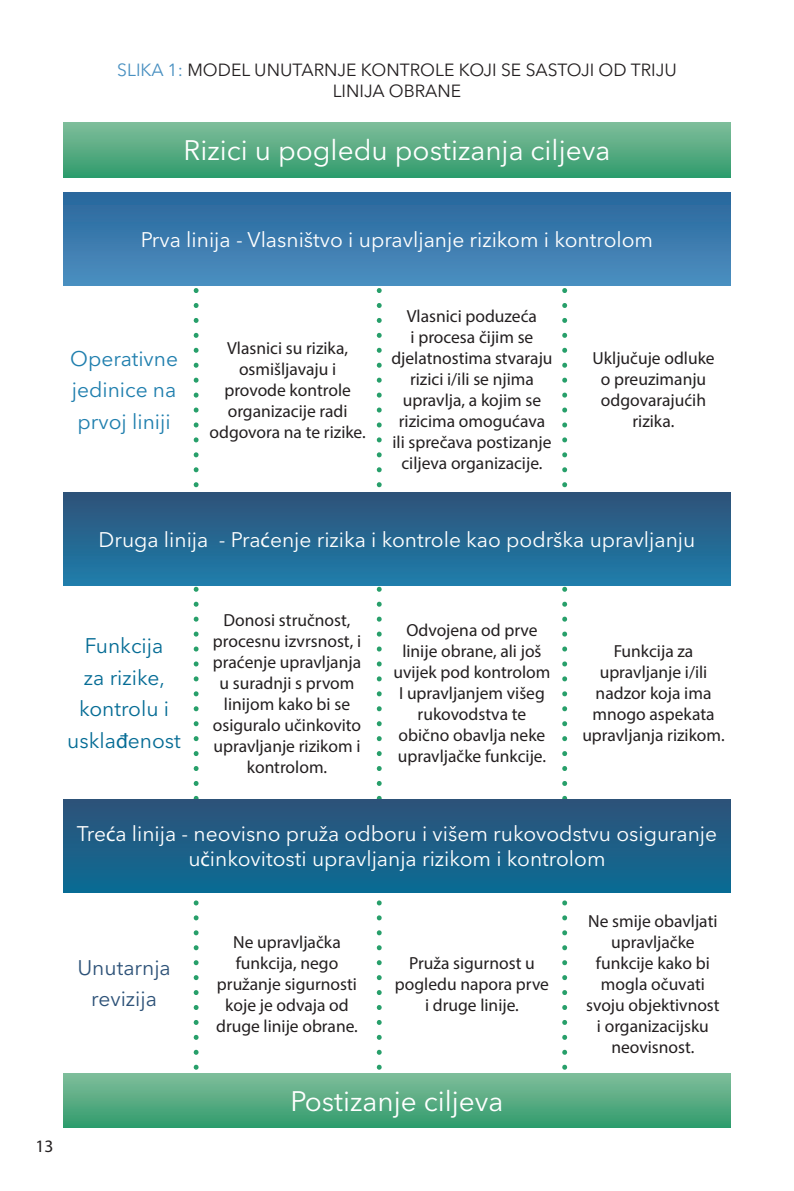
<style>
.page{position:relative;width:794px;height:1191px;background:#fff}
.page>*{position:absolute;margin:0;border:0;box-sizing:border-box;transform-origin:0 0}
.Body_text{font:28px "Avenir Next Cyr";color:#fff}
.Body_text-2{font:21px/25.2px "Avenir Next Cyr";color:#fff;text-align:center}
.header_lvl_3{font:21px/31.5px "Avenir Next Cyr";color:#056c95;text-align:center}
.header_lvl_3-2{font:21px/31.5px "Avenir Next Cyr";color:#207fae;text-align:justify}
.header_lvl_3-3{font:21px/31.5px "Avenir Next Cyr";color:#2d5278;text-align:center}
.Body_text-3{font:17.5px/21px "Myriad Pro";color:#231f20;text-align:center}
.t1{font:17.5px/21px "Avenir Next Cyr";color:#231f20;text-align:center}
.s1{color:#4990c1}
.s2{font-family:"Myriad Pro"}
</style>
<div class="page">
<svg style="left:194px;top:288px;width:5px;height:782px"></svg>
<div style="left:63px;top:122px;width:668px;height:55px;background:linear-gradient(to bottom,#81be9b,#309b6c)"></div>
<svg style="left:377px;top:288px;width:5px;height:782px"></svg>
<svg style="left:562px;top:288px;width:5px;height:782px"></svg>
<div style="left:63px;top:1073px;width:668px;height:55px;background:linear-gradient(to bottom,#81be9c,#2f9b6c)"></div>
<div style="left:63px;top:492px;width:668px;height:94px;background:linear-gradient(to bottom,#2e5178,#1e7dab)"></div>
<div style="left:63px;top:799px;width:668px;height:93px;background:linear-gradient(to bottom,#2f5279,#0b6c94)"></div>
<div style="left:63px;top:192px;width:668px;height:94px;background:linear-gradient(to bottom,#29669b,#4c8fc0)"></div>
<p class="t1" style="left:117px;top:60px;width:561px"><span class="s1">SLIKA 1:</span> MODEL UNUTARNJE KONTROLE KOJI SE SASTOJI OD TRIJU<br>LINIJA OBRANE</p>
<p class="Body_text" style="left:184px;top:134px;width:428px">Rizici u pogledu postizanja ciljeva</p>
<p class="Body_text-2" style="left:141px;top:227px;width:514px">Prva linija - Vlasništvo i upravljanje rizikom i kontrolom</p>
<p class="header_lvl_3-2" style="left:70px;top:342px;width:109px">Operativne jedinice na prvoj liniji</p>
<p class="Body_text-3" style="left:209px;top:337px;width:158px">Vlasnici su rizika, osmišljavaju i provode kontrole organizacije radi odgovora na te rizike.</p>
<p class="Body_text-3" style="left:391px;top:305px;width:163px">Vlasnici poduzeća<br>i procesa čijim se djelatnostima stvaraju rizici i/ili se njima upravlja, a kojim se rizicima omogućava ili sprečava postizanje ciljeva organizacije.</p>
<p class="Body_text-3" style="left:592px;top:347px;width:124px">Uključuje odluke o preuzimanju odgovarajućih rizika.</p>
<p class="Body_text-2" style="left:99px;top:527px;width:598px">Druga linija - Pra<span class="s2">ć</span>enje rizika i kontrole kao podrška upravljanju</p>
<p class="header_lvl_3" style="left:67px;top:630px;width:115px">Funkcija<br>za rizike, kontrolu i uskla<span class="s2">đ</span>enost</p>
<p class="Body_text-3" style="left:213px;top:609px;width:150px">Donosi stručnost, procesnu izvrsnost, i praćenje upravljanja u suradnji s prvom linijom kako bi se osiguralo učinkovito upravljanje rizikom i kontrolom.</p>
<p class="Body_text-3" style="left:393px;top:619px;width:158px">Odvojena od prve linije obrane, ali još uvijek pod kontrolom<br>I upravljanjem višeg rukovodstva te obično obavlja neke upravljačke funkcije.</p>
<p class="Body_text-3" style="left:582px;top:640px;width:144px">Funkcija za upravljanje i/ili nadzor koja ima mnogo aspekata upravljanja rizikom.</p>
<p class="Body_text-3" style="left:36px;top:1135px;width:19px">13</p>
<p class="Body_text-2" style="left:77px;top:821px;width:642px">Tre<span class="s2">ć</span>a linija - neovisno pruža odboru i višem rukovodstvu osiguranje u<span class="s2">č</span>inkovitosti upravljanja rizikom i kontrolom</p>
<p class="header_lvl_3-3" style="left:77px;top:952px;width:95px">Unutarnja revizija</p>
<p class="Body_text-3" style="left:216px;top:931px;width:143px">Ne upravljačka funkcija, nego pružanje sigurnosti koje je odvaja od druge linije obrane.</p>
<p class="Body_text-3" style="left:395px;top:952px;width:156px">Pruža sigurnost u pogledu napora prve i druge linije.</p>
<p class="Body_text" style="left:290px;top:1085px;width:214px">Postizanje ciljeva</p>
<p class="Body_text-3" style="left:586px;top:910px;width:135px">Ne smije obavljati upravljačke funkcije kako bi mogla očuvati svoju objektivnost i organizacijsku neovisnost.</p>
</div>
